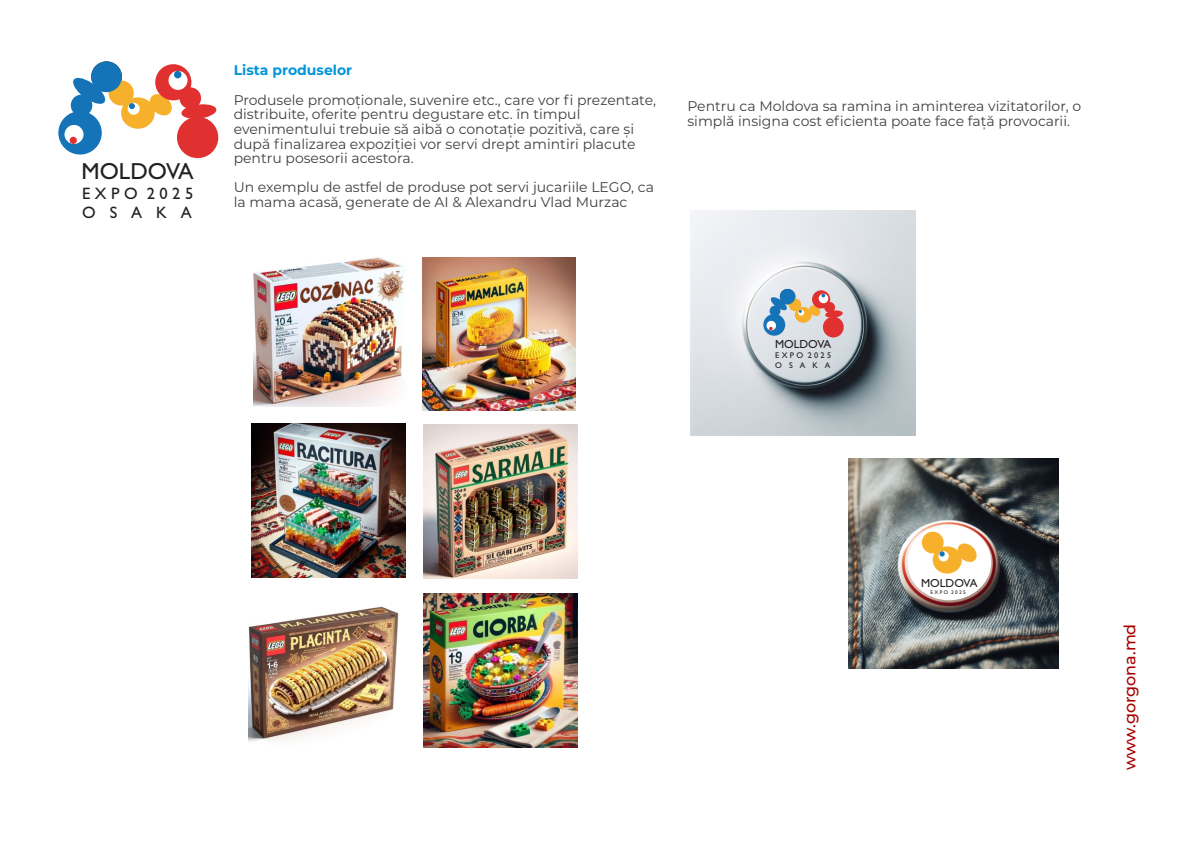
<style>
.page{position:relative;width:1191px;height:842px;background:#fff}
.page>*{position:absolute;margin:0;border:0;box-sizing:border-box;transform-origin:0 0}
.t1{font:23.3px "Gill Sans";color:#231f20}
.t2{font:16.5px/18.7px "Gill Sans";letter-spacing:.27em;color:#231f20}
.t3{font:500 16px "Montserrat";color:#ab0000}
.t4{font:14px/14.6px "Montserrat";color:#404041}
.t5{font:700 14px "Montserrat";color:#0095da}
.t6{font:11.7px "Gill Sans";color:#231f20}
.t7{font:8.3px/9.4px "Gill Sans";letter-spacing:.27em;color:#231f20}
.t8{font:5.3px "Gill Sans";letter-spacing:.27em;color:#231f20}
</style>
<div class="page">
<div style="left:109px;top:80px;width:25px;height:26px;background:#f6b02b;border-radius:50%"></div>
<div style="left:121px;top:97px;width:34px;height:32px;background:#f6b02b;border-radius:50%"></div>
<div style="left:58px;top:111px;width:44px;height:44px;background:#1574b7;border-radius:50%"></div>
<div style="left:71px;top:95px;width:21px;height:21px;background:#1574b7;border-radius:50%"></div>
<div style="left:91px;top:61px;width:31px;height:31px;background:#1574b7;border-radius:50%"></div>
<svg style="left:71px;top:77px;width:36px;height:28px"></svg>
<svg style="left:148px;top:94px;width:25px;height:23px"></svg>
<div style="left:155px;top:64px;width:36px;height:36px;background:#e03130;border-radius:50%"></div>
<div style="left:179px;top:87px;width:22px;height:22px;background:#e03130;border-radius:50%"></div>
<svg style="left:180px;top:103px;width:37px;height:17px"></svg>
<div style="left:177px;top:117px;width:41px;height:41px;background:#e03130;border-radius:50%"></div>
<div style="left:64px;top:125px;width:20px;height:19px;background:#fff;border-radius:50%"></div>
<div style="left:168px;top:71px;width:19px;height:19px;background:#fff;border-radius:50%"></div>
<div style="left:70px;top:137px;width:7px;height:7px;background:#e03130;border-radius:50%"></div>
<div style="left:128px;top:103px;width:12px;height:12px;background:#fff;border-radius:50%"></div>
<div style="left:174px;top:71px;width:7px;height:7px;background:#1574b7;border-radius:50%"></div>
<svg style="left:129px;top:103px;width:6px;height:6px"></svg>
<img style="left:253px;top:257px;width:151px;height:149px">
<img style="left:252px;top:424px;width:153px;height:153px">
<img style="left:423px;top:424px;width:154px;height:154px">
<img style="left:248px;top:606px;width:151px;height:136px">
<img style="left:423px;top:594px;width:154px;height:153px">
<img style="left:422px;top:257px;width:154px;height:154px">
<img style="left:690px;top:210px;width:226px;height:225px">
<div style="left:788px;top:298px;width:13px;height:13px;background:#f6b02b;border-radius:50%"></div>
<div style="left:795px;top:307px;width:16px;height:16px;background:#f6b02b;border-radius:50%"></div>
<div style="left:763px;top:314px;width:22px;height:22px;background:#1574b7;border-radius:50%"></div>
<div style="left:769px;top:306px;width:11px;height:10px;background:#1574b7;border-radius:50%"></div>
<div style="left:780px;top:289px;width:15px;height:15px;background:#1574b7;border-radius:50%"></div>
<svg style="left:769px;top:296px;width:19px;height:15px"></svg>
<svg style="left:812px;top:290px;width:18px;height:18px"></svg>
<div style="left:824px;top:302px;width:11px;height:11px;background:#e03130;border-radius:50%"></div>
<div style="left:823px;top:317px;width:20px;height:20px;background:#e03130;border-radius:50%"></div>
<div style="left:766px;top:321px;width:10px;height:9px;background:#fff;border-radius:50%"></div>
<div style="left:818px;top:294px;width:10px;height:9px;background:#fff;border-radius:50%"></div>
<svg style="left:769px;top:327px;width:6px;height:4px"></svg>
<svg style="left:821px;top:294px;width:5px;height:4px"></svg>
<svg style="left:798px;top:305px;width:46px;height:13px"></svg>
<img style="left:848px;top:458px;width:210px;height:211px">
<div style="left:907px;top:525px;width:84px;height:75px;background:#fff;border-radius:50%"></div>
<div style="left:922px;top:532px;width:21px;height:21px;background:#f6b02b;border-radius:50%"></div>
<div style="left:932px;top:546px;width:29px;height:27px;background:#f6b02b;border-radius:50%"></div>
<svg style="left:956px;top:543px;width:21px;height:20px"></svg>
<svg style="left:938px;top:551px;width:10px;height:10px"></svg>
<svg style="left:939px;top:551px;width:5px;height:5px"></svg>
<h1 class="t1" style="left:82px;top:163px;width:114px">MOLDOVA</h1>
<p class="t2" style="left:82px;top:186px;width:113px">EXPO 2025<br>OSAKA</p>
<p class="t5" style="left:234px;top:62px;width:120px">Lista produselor</p>
<p class="t4" style="left:234px;top:92px;width:424px">Produsele promoționale, suvenire etc., care vor fi prezentate, distribuite, oferite pentru degustare etc. în timpul evenimentului trebuie să aibă o conotație pozitivă, care și după finalizarea expoziției vor servi drept amintiri placute pentru posesorii acestora.</p>
<p class="t4" style="left:234px;top:180px;width:422px">Un exemplu de astfel de produse pot servi jucariile LEGO, ca la mama acasă, generate de AI &amp; Alexandru Vlad Murzac</p>
<p class="t4" style="left:687px;top:99px;width:395px">Pentru ca Moldova sa ramina in aminterea vizitatorilor, o simplă insigna cost eficienta poate face față provocarii.</p>
<p class="t6" style="left:775px;top:340px;width:58px">MOLDOVA</p>
<p class="t7" style="left:775px;top:352px;width:57px">EXPO 2025<br>OSAKA</p>
<p class="t6" style="left:921px;top:579px;width:58px">MOLDOVA</p>
<p class="t8" style="left:930px;top:591px;width:37px">EXPO 2025</p>
<p class="t3" style="left:1119px;top:770px;width:148px;rotate:-90deg">www.gorgona.md</p>
</div>
